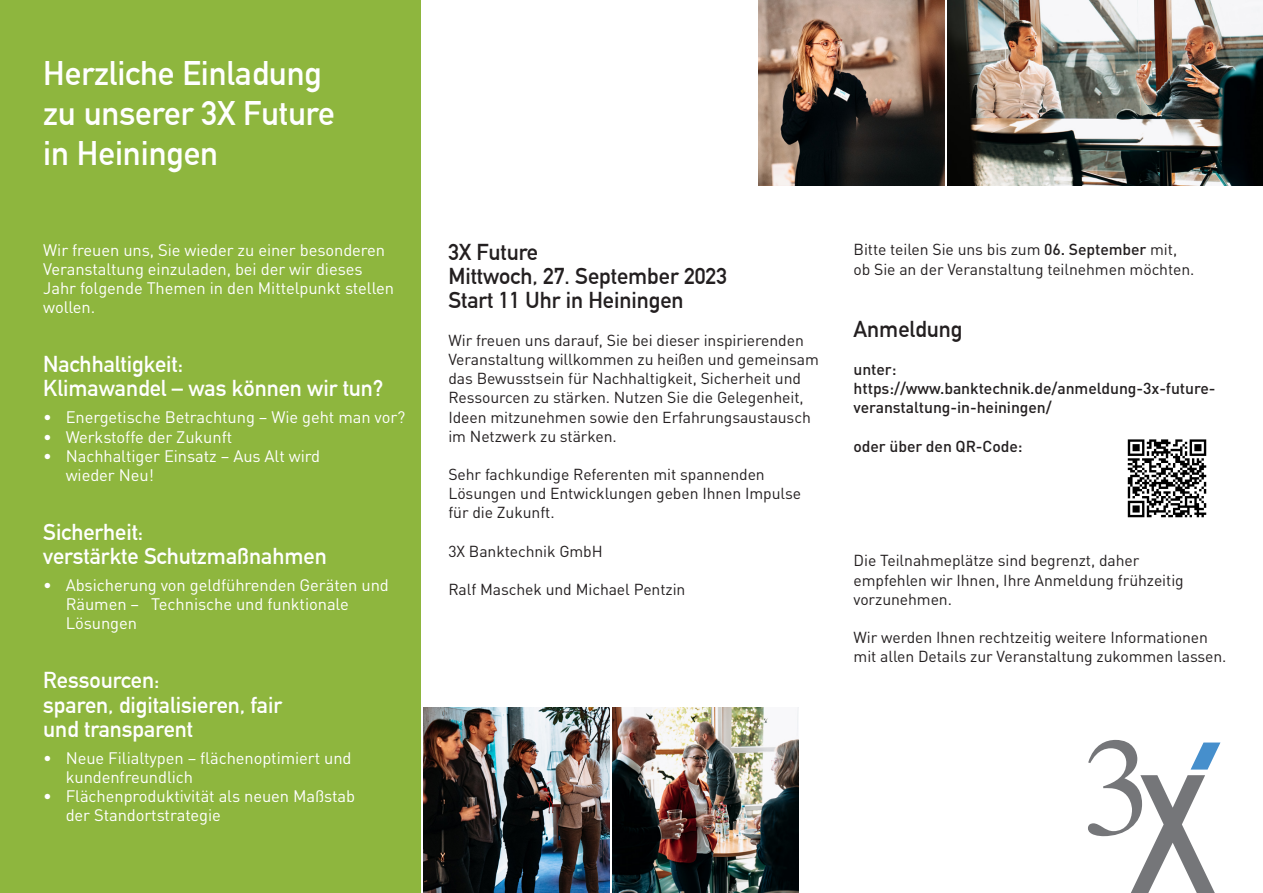
<style>
.page{position:relative;width:1263px;height:893px;background:#fff}
.page>*{position:absolute;margin:0;border:0;box-sizing:border-box;transform-origin:0 0}
.t1{font:700 33.45px/40px "DIN Alternate";letter-spacing:-.005em;color:#fff}
.t2{font:700 22.5px/24px "DIN Alternate";letter-spacing:-.005em;color:#fff}
.t3{font:700 22.5px/24px "DIN Alternate";letter-spacing:-.005em;color:#231f20}
.t4{font:16.5px/19.2px "DIN";letter-spacing:-.005em;color:#fff}
.t5{font:15.75px/19.2px "DIN";letter-spacing:-.005em;color:#231f20}
.t6{font:500 15.75px/19.2px "DIN";letter-spacing:-.005em;color:#231f20}
.s1{font-weight:500}
</style>
<div class="page">
<div style="left:0;top:0;width:421px;height:893px;background:#8eb63e"></div>
<svg style="left:1088px;top:740px;width:132px;height:153px"></svg>
<img style="left:613px;top:707px;width:185px;height:186px">
<img style="left:759px;top:0;width:185px;height:186px">
<img style="left:947px;top:0;width:316px;height:186px">
<img style="left:424px;top:707px;width:186px;height:186px">
<img style="left:1127px;top:439px;width:80px;height:79px">
<h1 class="t1" style="left:43px;top:51px;width:293px">Herzliche Einladung zu unserer 3X Future in Heiningen</h1>
<p class="t4" style="left:43px;top:240px;width:352px">Wir freuen uns, Sie wieder zu einer besonderen Veranstaltung einzuladen, bei der wir dieses Jahr folgende Themen in den Mittelpunkt stellen wollen.</p>
<h2 class="t2" style="left:43px;top:351px;width:342px">Nachhaltigkeit:<br>Klimawandel – was können wir tun?</h2>
<p class="t4" style="left:43px;top:408px;width:364px">• Energetische Betrachtung – Wie geht man vor?</p>
<p class="t4" style="left:43px;top:427px;width:191px">• Werkstoffe der Zukunft</p>
<p class="t4" style="left:66px;top:446px;width:256px;text-indent:-23px">• Nachhaltiger Einsatz – Aus Alt wird wieder Neu!</p>
<h2 class="t2" style="left:43px;top:519px;width:285px">Sicherheit:<br>verstärkte Schutzmaßnahmen</h2>
<p class="t4" style="left:66px;top:575px;width:325px;text-indent:-23px">• Absicherung von geldführenden Geräten und<br>Räumen – Technische und funktionale<br>Lösungen</p>
<h2 class="t2" style="left:43px;top:667px;width:240px">Ressourcen:<br>sparen, digitalisieren, fair und transparent</h2>
<p class="t4" style="left:66px;top:748px;width:287px;text-indent:-23px">• Neue Filialtypen – flächenoptimiert und kundenfreundlich</p>
<p class="t4" style="left:66px;top:786px;width:291px;text-indent:-23px">• Flächenproduktivität als neuen Maßstab der Standortstrategie</p>
<h2 class="t3" style="left:448px;top:238px;width:280px">3X Future<br>Mittwoch, 27. September 2023<br>Start 11 Uhr in Heiningen</h2>
<p class="t5" style="left:448px;top:330px;width:372px">Wir freuen uns darauf, Sie bei dieser inspirierenden Veranstaltung willkommen zu heißen und gemeinsam das Bewusstsein für Nachhaltigkeit, Sicherheit und Ressourcen zu stärken. Nutzen Sie die Gelegenheit, Ideen mitzunehmen sowie den Erfahrungsaustausch im Netzwerk zu stärken.</p>
<p class="t5" style="left:448px;top:464px;width:354px">Sehr fachkundige Referenten mit spannenden<br>Lösungen und Entwicklungen geben Ihnen Impulse für die Zukunft.</p>
<p class="t5" style="left:448px;top:541px;width:156px">3X Banktechnik GmbH</p>
<p class="t5" style="left:448px;top:579px;width:239px">Ralf Maschek und Michael Pentzin</p>
<p class="t5" style="left:853px;top:240px;width:342px">Bitte teilen Sie uns bis zum <span class="s1">06. September</span> mit, ob Sie an der Veranstaltung teilnehmen möchten.</p>
<h2 class="t3" style="left:853px;top:315px;width:111px">Anmeldung</h2>
<p class="t6" style="left:853px;top:359px;width:363px">unter: https://www.banktechnik.de/anmeldung-3x-future&shy;veranstaltung-in-heiningen/</p>
<p class="t6" style="left:853px;top:436px;width:170px">oder über den QR-Code:</p>
<p class="t5" style="left:853px;top:551px;width:332px">Die Teilnahmeplätze sind begrenzt, daher empfehlen wir Ihnen, Ihre Anmeldung frühzeitig vorzunehmen.</p>
<p class="t5" style="left:853px;top:627px;width:374px">Wir werden Ihnen rechtzeitig weitere Informationen mit allen Details zur Veranstaltung zukommen lassen.</p>
</div>
